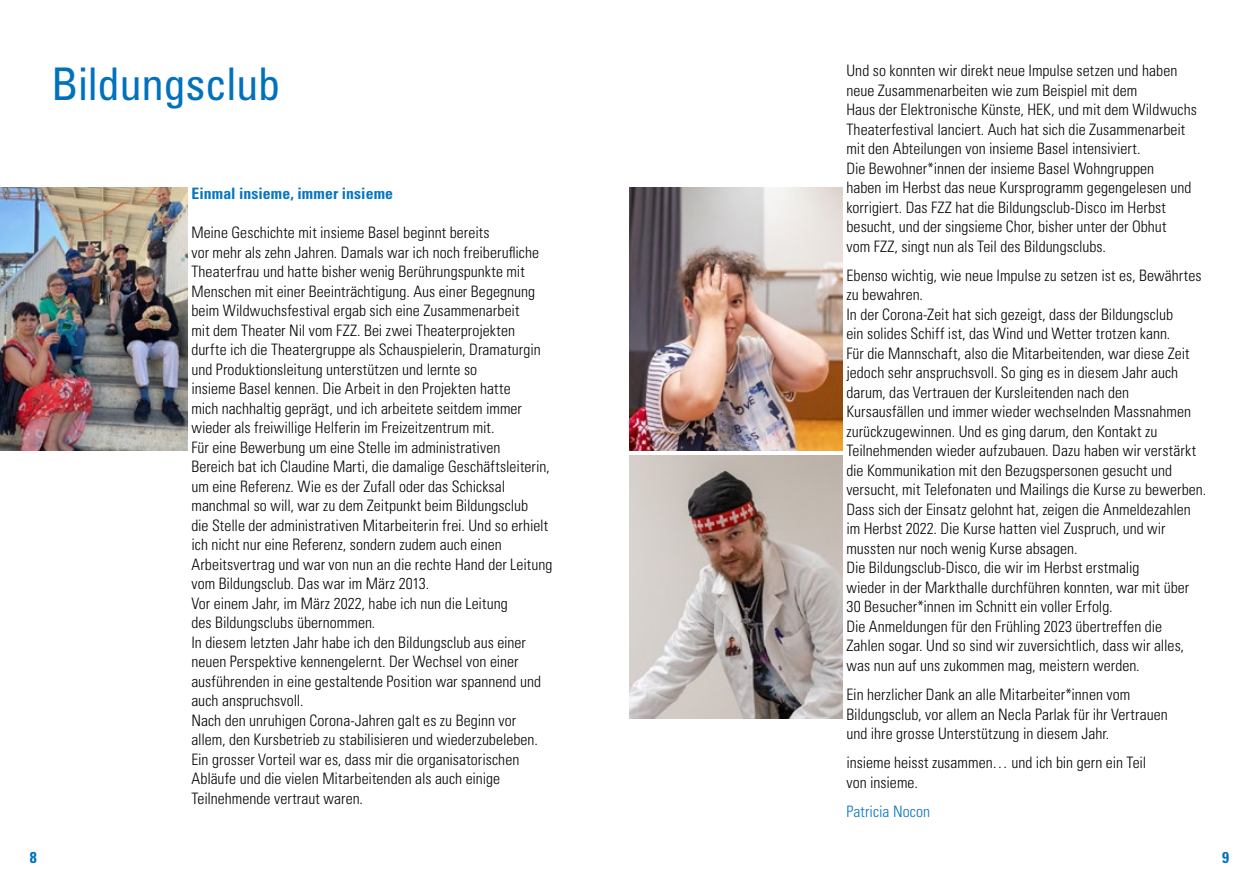
<style>
.page{position:relative;width:1259px;height:893px;background:#fff}
.page>*{position:absolute;margin:0;border:0;box-sizing:border-box;transform-origin:0 0}
.t1{font:condensed 45px "Univers";letter-spacing:-.01em;color:#0072bc}
.t2{font:300 condensed 15.75px/19.5px "Univers";color:#000}
.t3{font:700 condensed 15.75px "Univers";letter-spacing:.005em;color:#0072bc}
.t4{font:300 condensed 15.75px "Univers";letter-spacing:.005em;color:#0072bc}
</style>
<div class="page">
<img style="left:0;top:187px;width:187px;height:264px">
<img style="left:629px;top:187px;width:213px;height:264px">
<img style="left:629px;top:455px;width:213px;height:264px">
<h1 class="t1" style="left:51px;top:56px;width:231px">Bildungsclub</h1>
<p class="t3" style="left:191px;top:184px;width:203px">Einmal insieme, immer insieme</p>
<p class="t2" style="left:191px;top:223px;width:363px">Meine Geschichte mit insieme Basel beginnt bereits<br>vor mehr als zehn Jahren. Damals war ich noch freiberufliche Theaterfrau und hatte bisher wenig Berührungspunkte mit Menschen mit einer Beeinträchtigung. Aus einer Begegnung beim Wildwuchsfestival ergab sich eine Zusammenarbeit<br>mit dem Theater Nil vom FZZ. Bei zwei Theaterprojekten durfte ich die Theatergruppe als Schauspielerin, Dramaturgin und Produktionsleitung unterstützen und lernte so<br>insieme Basel kennen. Die Arbeit in den Projekten hatte<br>mich nachhaltig geprägt, und ich arbeitete seitdem immer wieder als freiwillige Helferin im Freizeitzentrum mit.<br>Für eine Bewerbung um eine Stelle im administrativen<br>Bereich bat ich Claudine Marti, die damalige Geschäftsleiterin, um eine Referenz. Wie es der Zufall oder das Schicksal manchmal so will, war zu dem Zeitpunkt beim Bildungsclub<br>die Stelle der administrativen Mitarbeiterin frei. Und so erhielt ich nicht nur eine Referenz, sondern zudem auch einen Arbeitsvertrag und war von nun an die rechte Hand der Leitung vom Bildungsclub. Das war im März 2013.<br>Vor einem Jahr, im März 2022, habe ich nun die Leitung<br>des Bildungsclubs übernommen.<br>In diesem letzten Jahr habe ich den Bildungsclub aus einer neuen Perspektive kennengelernt. Der Wechsel von einer ausführenden in eine gestaltende Position war spannend und auch anspruchsvoll.<br>Nach den unruhigen Corona-Jahren galt es zu Beginn vor allem, den Kursbetrieb zu stabilisieren und wiederzubeleben.<br>Ein grosser Vorteil war es, dass mir die organisatorischen Abläufe und die vielen Mitarbeitenden als auch einige Teilnehmende vertraut waren.</p>
<p class="t2" style="left:846px;top:61px;width:352px">Und so konnten wir direkt neue Impulse setzen und haben neue Zusammenarbeiten wie zum Beispiel mit dem<br>Haus der Elektronische Künste, HEK, und mit dem Wildwuchs Theaterfestival lanciert. Auch hat sich die Zusammenarbeit mit den Abteilungen von insieme Basel intensiviert.<br>Die Bewohner*innen der insieme Basel Wohngruppen<br>haben im Herbst das neue Kursprogramm gegengelesen und korrigiert. Das FZZ hat die Bildungsclub-Disco im Herbst besucht, und der singsieme Chor, bisher unter der Obhut<br>vom FZZ, singt nun als Teil des Bildungsclubs.</p>
<p class="t2" style="left:846px;top:265px;width:361px">Ebenso wichtig, wie neue Impulse zu setzen ist es, Bewährtes zu bewahren.<br>In der Corona-Zeit hat sich gezeigt, dass der Bildungsclub<br>ein solides Schiff ist, das Wind und Wetter trotzen kann.<br>Für die Mannschaft, also die Mitarbeitenden, war diese Zeit jedoch sehr anspruchsvoll. So ging es in diesem Jahr auch darum, das Vertrauen der Kursleitenden nach den Kursausfällen und immer wieder wechselnden Massnahmen zurückzugewinnen. Und es ging darum, den Kontakt zu Teilnehmenden wieder aufzubauen. Dazu haben wir verstärkt die Kommunikation mit den Bezugspersonen gesucht und versucht, mit Telefonaten und Mailings die Kurse zu bewerben.<br>Dass sich der Einsatz gelohnt hat, zeigen die Anmeldezahlen im Herbst 2022. Die Kurse hatten viel Zuspruch, und wir mussten nur noch wenig Kurse absagen.<br>Die Bildungsclub-Disco, die wir im Herbst erstmalig<br>wieder in der Markthalle durchführen konnten, war mit über 30 Besucher*innen im Schnitt ein voller Erfolg.<br>Die Anmeldungen für den Frühling 2023 übertreffen die<br>Zahlen sogar. Und so sind wir zuversichtlich, dass wir alles, was nun auf uns zukommen mag, meistern werden.</p>
<p class="t2" style="left:846px;top:684px;width:323px">Ein herzlicher Dank an alle Mitarbeiter*innen vom<br>Bildungsclub, vor allem an Necla Parlak für ihr Vertrauen und ihre grosse Unterstützung in diesem Jahr.</p>
<p class="t2" style="left:846px;top:753px;width:301px">insieme heisst zusammen… und ich bin gern ein Teil von insieme.</p>
<p class="t4" style="left:846px;top:802px;width:85px">Patricia Nocon</p>
<p class="t3" style="left:30px;top:847px;width:8px">8</p>
<p class="t3" style="left:1222px;top:847px;width:8px">9</p>
</div>
